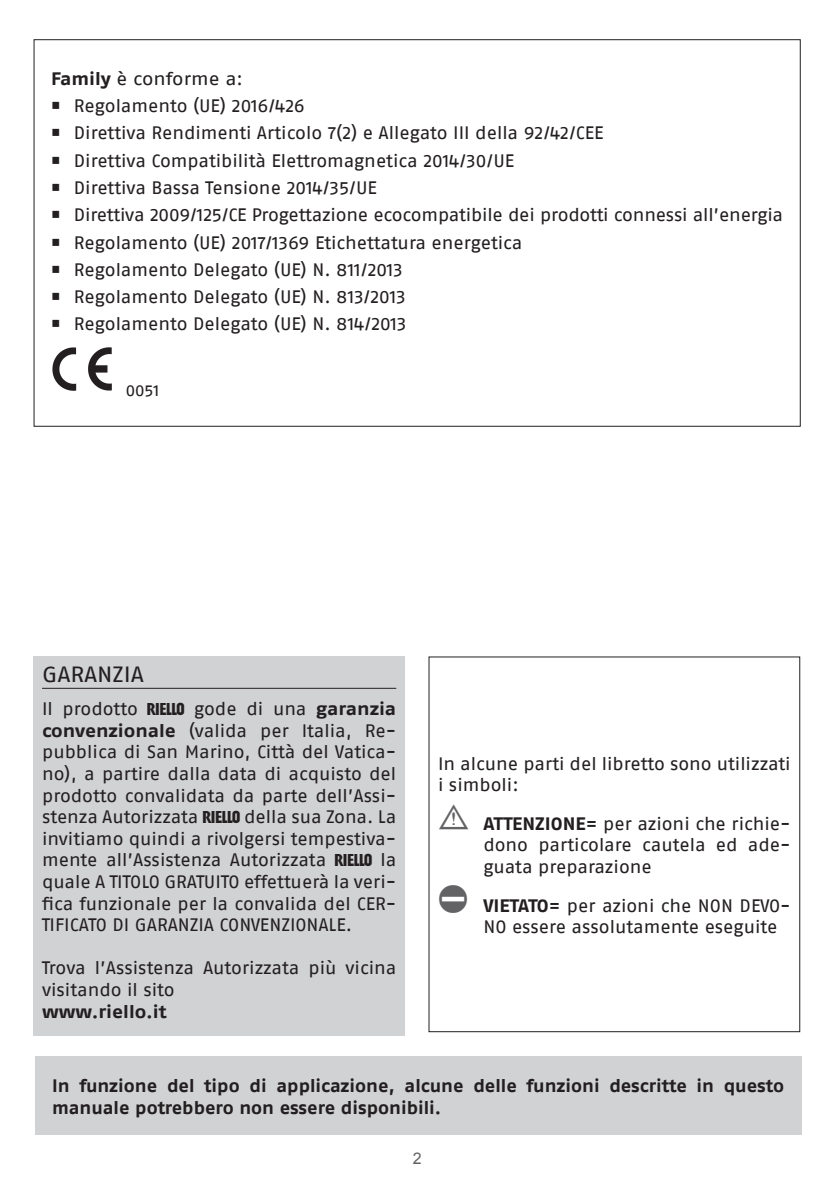
<style>
.page{position:relative;width:840px;height:1191px;background:#fff}
.page>*{position:absolute;margin:0;border:0;box-sizing:border-box;transform-origin:0 0}
.T1_-_no_Livello{font:22px "Fago Ex Regular Lf";color:#231f20}
.Testo{font:18px/21.6px "Fago Ex Regular Lf";color:#231f20;scale:.95 1}
.Testo-2{font:18px/21.6px "Fago Ex Bold Lf";color:#231f20;scale:.95 1}
.Testo-3{font:18px "Fago Ex Regular Lf";color:#231f20}
.Testo_bold{font:18px "Fago Ex Bold Lf";color:#231f20}
.Testo-4{font:16px "Fago Ex Regular Lf";color:#231f20;scale:.95 1}
.t1{font:16px "Arial";color:#636366}
.s1{font-family:"Fago Ex Bold Lf"}
.s2{font-family:"Loghi";font-size:16px}
</style>
<div class="page">
<img style="left:52px;top:347px;width:60px;height:44px">
<div style="left:34px;top:656px;width:370px;height:380px;background:#d1d2d4"></div>
<hr style="left:42px;top:688px;width:354px;height:1px;background:#231f20">
<div style="left:35px;top:1056px;width:765px;height:79px;background:#d1d2d4"></div>
<p class="Testo-3" style="left:51px;top:68px;width:193px"><span class="s1">Family</span> è conforme a:</p>
<p class="Testo" style="left:74px;top:95px;width:245px">Regolamento (UE) 2016/426</p>
<p class="Testo" style="left:74px;top:122px;width:559px">Direttiva Rendimenti Articolo 7(2) e Allegato III della 92/42/CEE</p>
<p class="Testo" style="left:74px;top:149px;width:465px">Direttiva Compatibilità Elettromagnetica 2014/30/UE</p>
<p class="Testo" style="left:74px;top:176px;width:320px">Direttiva Bassa Tensione 2014/35/UE</p>
<p class="Testo" style="left:74px;top:204px;width:747px">Direttiva 2009/125/CE Progettazione ecocompatibile dei prodotti connessi all’energia</p>
<p class="Testo" style="left:74px;top:231px;width:473px">Regolamento (UE) 2017/1369 Etichettatura energetica</p>
<p class="Testo" style="left:74px;top:258px;width:348px">Regolamento Delegato (UE) N. 811/2013</p>
<p class="Testo" style="left:74px;top:286px;width:350px">Regolamento Delegato (UE) N. 813/2013</p>
<p class="Testo" style="left:74px;top:313px;width:351px">Regolamento Delegato (UE) N. 814/2013</p>
<p class="Testo-4" style="left:126px;top:381px;width:37px">0051</p>
<p class="T1_-_no_Livello" style="left:42px;top:661px;width:103px">GARANZIA</p>
<p class="Testo" style="left:42px;top:697px;width:374px;text-align:justify">Il prodotto <span class="s2">R</span> gode di una <span class="s1">garanzia convenzionale</span> (valida per Italia, Re&shy;pubblica di San Marino, Città del Vatica&shy;no), a partire dalla data di acquisto del prodotto convalidata da parte dell’Assi&shy;stenza Autorizzata <span class="s2">R</span> della sua Zona. La invitiamo quindi a rivolgersi tempestiva&shy;mente all’Assistenza Autorizzata <span class="s2">R</span> la quale A TITOLO GRATUITO effettuerà la veri&shy;fica funzionale per la convalida del CER-TIFICATO DI GARANZIA CONVENZIONALE.</p>
<p class="Testo" style="left:42px;top:957px;width:374px">Trova l’Assistenza Autorizzata più vicina visitando il sito</p>
<p class="Testo_bold" style="left:42px;top:1000px;width:126px">www.riello.it</p>
<p class="Testo" style="left:438px;top:752px;width:372px">In alcune parti del libretto sono utilizzati i simboli:</p>
<p class="Testo" style="left:483px;top:812px;width:325px;text-align:justify;text-indent:-45px"><sup>b</sup> <span class="s1">ATTENZIONE</span>= per azioni che richie&shy;dono particolare cautela ed ade&shy;guata preparazione</p>
<p class="Testo" style="left:483px;top:894px;width:325px;text-indent:-45px"><sup>a</sup> <span class="s1">VIETATO</span>= per azioni che NON DEVO-<br>NO essere assolutamente eseguite</p>
<p class="Testo-2" style="left:52px;top:1074px;width:771px">In funzione del tipo di applicazione, alcune delle funzioni descritte in questo manuale potrebbero non essere disponibili.</p>
<p class="t1" style="left:412px;top:1147px;width:10px">2</p>
</div>
